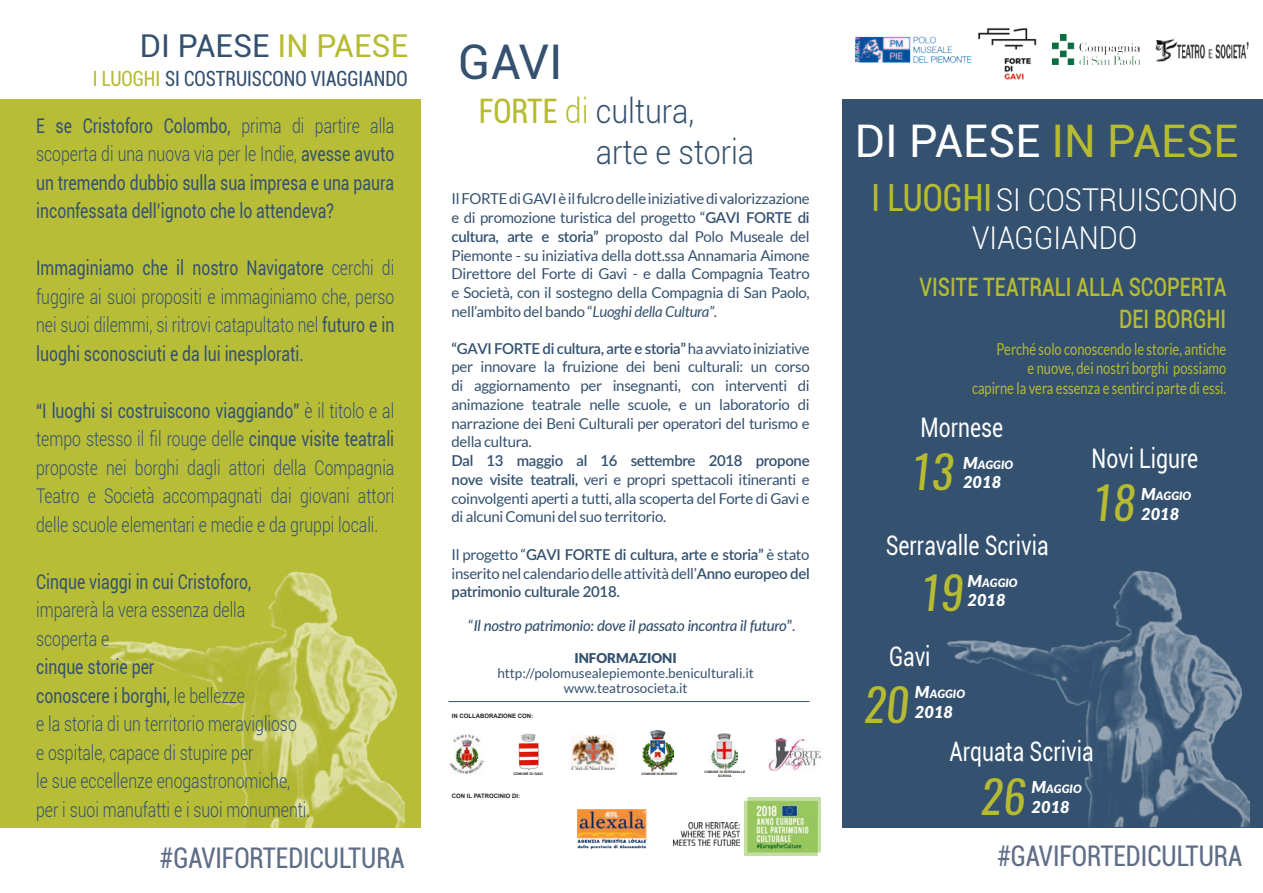
<style>
.page{position:relative;width:1263px;height:893px;background:#fff}
.page>*{position:absolute;margin:0;border:0;box-sizing:border-box;transform-origin:0 0}
.t1{font:47.85px "Roboto";color:#34516f}
.t2{font:45px "Roboto";color:#fff}
.t3{font:italic 45px "Oswald";letter-spacing:-.01em;color:#b6bb31}
.t4{font:300 33.75px/40.5px "Roboto";color:#34516f;scale:.9 1}
.t5{font:300 31.5px/37.8px "Roboto";color:#fff;text-align:center;scale:.9 1}
.t6{font:31.5px "Roboto";color:#34516f}
.t7{font:condensed 28.5px "Roboto";color:#5f6d87;scale:.9 1}
.t8{font:27px "Roboto";color:#fff;scale:.78 1}
.t9{font:500 25.5px/31.5px "Roboto";color:#b6bb31;text-align:right;scale:.78 1}
.t10{font:condensed 21px "Roboto";color:#34516f;scale:.9 1}
.t11{font:300 20.25px/28.5px "Roboto";color:#34516f;text-align:justify;scale:.78 1}
.t12{font:20.25px/28.5px "Roboto";color:#34516f;text-align:justify;scale:.78 1}
.t13{font:16.5px/19.5px "Lato";color:#b6bb31;text-align:right;scale:.78 1}
.t14{font:italic 900 16.5px "Lato";color:#fff}
.t15{font:15px/18.8px "Lato";letter-spacing:-.02em;color:#34516f;text-align:justify}
.t16{font:600 15px/18.8px "Lato";letter-spacing:-.02em;color:#34516f;text-align:justify}
.t17{font:italic 500 15px "Lato";letter-spacing:-.02em;color:#34516f}
.t18{font:13.5px/15px "Lato";color:#34516f;text-align:center}
.t19{font:900 13.5px "Lato";color:#34516f}
.t20{font:italic 900 11.55px "Lato";color:#fff}
.t21{font:700 6px "Arial";color:#231f20}
.t22{font:700 3.45px "Arial";color:#231f20}
.t23{font:700 3.3px/3.9px "Arial";color:#231f20;text-align:center}
.s1{color:#b6bb31}
.s2{font-weight:300}
.s3{font-weight:400}
.s4{font-weight:400;font-stretch:condensed;color:#b6bb31}
.s5{font-weight:600}
.s6{font-style:italic}
.s7{font-weight:400;font-style:normal}
.s8{font-style:normal}
.s9{font-weight:400;font-stretch:condensed;font-size:37.5px;color:#b6bb31}
.s10{font-size:16.5px}
</style>
<div class="page">
<img style="left:855px;top:36px;width:117px;height:27px">
<img style="left:978px;top:27px;width:59px;height:53px">
<img style="left:1053px;top:34px;width:86px;height:30px">
<img style="left:1155px;top:38px;width:94px;height:23px">
<div style="left:842px;top:99px;width:421px;height:729px;background:#34516f"></div>
<img style="left:947px;top:570px;width:302px;height:257px">
<div style="left:0;top:99px;width:421px;height:729px;background:#b6bb31"></div>
<img style="left:102px;top:571px;width:302px;height:256px">
<img style="left:744px;top:798px;width:76px;height:57px">
<img style="left:578px;top:810px;width:72px;height:38px">
<img style="left:769px;top:737px;width:51px;height:34px">
<img style="left:518px;top:733px;width:21px;height:38px">
<img style="left:448px;top:735px;width:36px;height:39px">
<img style="left:570px;top:735px;width:46px;height:35px">
<img style="left:643px;top:731px;width:31px;height:41px">
<img style="left:710px;top:733px;width:27px;height:36px">
<img style="left:673px;top:823px;width:66px;height:23px">
<hr style="left:448px;top:701px;width:361px;height:1px;background:#34516f">
<h3 class="t6" style="left:140px;top:23px;width:270px">DI PAESE <span class="s1">IN PAESE</span></h3>
<h3 class="t10" style="left:93px;top:64px;width:351px"><span class="s1">I LUOGHI</span> SI COSTRUISCONO VIAGGIANDO</h3>
<h3 class="t12" style="left:36px;top:110px;width:461px">E se Cristoforo Colombo, <span class="s2">prima di partire alla scoperta di una nuova via per le Indie,</span> avesse avuto un tremendo dubbio sulla sua impresa e una paura inconfessata dell’ignoto che lo attendeva?</h3>
<h3 class="t11" style="left:36px;top:253px;width:461px"><span class="s3">Immaginiamo che il nostro Navigatore</span> cerchi di fuggire ai suoi propositi e immaginiamo che, perso nei suoi dilemmi, si ritrovi catapultato nel <span class="s3">futuro e in luoghi sconosciuti e da lui inesplorati.</span></h3>
<p class="t11" style="left:36px;top:395px;width:461px"><span class="s3">“I luoghi si costruiscono viaggiando”</span> è il titolo e al tempo stesso il fil rouge delle <span class="s3">cinque visite teatrali </span>proposte nei borghi dagli attori della Compagnia Teatro e Società accompagnati dai giovani attori delle scuole elementari e medie e da gruppi locali.</p>
<h3 class="t12" style="left:36px;top:566px;width:277px">Cinque viaggi in cui Cristoforo,</h3>
<h3 class="t11" style="left:36px;top:595px;width:270px">imparerà la vera essenza della scoperta e</h3>
<h3 class="t11" style="left:36px;top:652px;width:353px;text-align:left"><span class="s3">cinque storie per<br>conoscere i borghi,</span> le bellezze<br>e la storia di un territorio meraviglioso<br>e ospitale, capace di stupire per<br>le sue eccellenze enogastronomiche, per i suoi manufatti e i suoi monumenti.</h3>
<h3 class="t7" style="left:160px;top:838px;width:274px">#GAVIFORTEDICULTURA</h3>
<h1 class="t1" style="left:458px;top:28px;width:106px">GAVI</h1>
<h3 class="t4" style="left:596px;top:90px;width:178px;text-indent:-117px"><span class="s4">FORTE</span> <span class="s1">di</span> cultura, arte e storia</h3>
<p class="t15" style="left:452px;top:190px;width:360px">Il FORTE di GAVI è il fulcro delle iniziative di valorizzazione e di promozione turistica del progetto “<span class="s5">GAVI FORTE di cultura, arte e storia”</span> proposto dal Polo Museale del Piemonte - su iniziativa della dott.ssa Annamaria Aimone Direttore del Forte di Gavi - e dalla Compagnia Teatro e Società, con il sostegno della Compagnia di San Paolo, nell’ambito del bando “<span class="s6">Luoghi della Cultura”</span>.</p>
<p class="t15" style="left:452px;top:339px;width:360px"><span class="s5">“GAVI FORTE di cultura, arte e storia”</span> ha avviato iniziative per innovare la fruizione dei beni culturali: un corso di aggiornamento per insegnanti, con interventi di animazione teatrale nelle scuole, e un laboratorio di narrazione dei Beni Culturali per operatori del turismo e della cultura.</p>
<p class="t15" style="left:452px;top:451px;width:360px"><span class="s5">Dal 13 maggio al 16 settembre 2018 propone nove visite teatrali,</span> veri e propri spettacoli itineranti e coinvolgenti aperti a tutti, alla scoperta del Forte di Gavi e di alcuni Comuni del suo territorio.</p>
<p class="t16" style="left:452px;top:544px;width:360px"><span class="s3">Il progetto “</span>GAVI FORTE di cultura, arte e storia” <span class="s3">è stato inserito nel calendario delle attività dell’</span>Anno europeo del patrimonio culturale 2018.</p>
<p class="t17" style="left:469px;top:615px;width:328px"><span class="s7">“</span>Il nostro patrimonio: dove il passato incontra il futuro<span class="s8">”</span><span class="s7">.</span></p>
<p class="t19" style="left:574px;top:650px;width:104px">INFORMAZIONI</p>
<p class="t18" style="left:497px;top:666px;width:258px">http://polomusealepiemonte.beniculturali.it www.teatrosocieta.it</p>
<p class="t21" style="left:452px;top:712px;width:83px">IN COLLABORAZIONE CON:</p>
<p class="t22" style="left:513px;top:771px;width:31px">COMUNE DI GAVI</p>
<p class="t23" style="left:641px;top:772px;width:37px">COMUNE DI MORNESE</p>
<p class="t23" style="left:704px;top:770px;width:42px">COMUNE DI SERRAVALLE<br>SCRIVIA</p>
<p class="t21" style="left:452px;top:792px;width:70px">CON IL PATROCINIO DI:</p>
<h2 class="t2" style="left:855px;top:110px;width:385px">DI PAESE <span class="s1">IN PAESE</span></h2>
<h3 class="t5" style="left:871px;top:180px;width:408px"><span class="s9">I LUOGHI</span>SI COSTRUISCONO<br>VIAGGIANDO</h3>
<h3 class="t9" style="left:920px;top:270px;width:395px">VISITE TEATRALI ALLA SCOPERTA<br>DEI BORGHI</h3>
<p class="t13" style="left:972px;top:339px;width:327px">Perché solo conoscendo le storie, antiche<br>e nuove, dei nostri borghi possiamo<br>capirne la vera essenza e sentirci parte di essi.</p>
<h3 class="t8" style="left:920px;top:409px;width:107px">Mornese</h3>
<h2 class="t3" style="left:910px;top:440px;width:45px">13</h2>
<p class="t20" style="left:963px;top:456px;width:52px"><span class="s10">M</span>AGGIO</p>
<p class="t14" style="left:963px;top:470px;width:40px">2018</p>
<h3 class="t8" style="left:886px;top:526px;width:210px">Serravalle Scrivia</h3>
<p class="t20" style="left:967px;top:574px;width:52px"><span class="s10">M</span>AGGIO</p>
<p class="t14" style="left:967px;top:588px;width:40px">2018</p>
<h2 class="t3" style="left:919px;top:561px;width:45px">19</h2>
<h3 class="t8" style="left:889px;top:638px;width:55px">Gavi</h3>
<p class="t20" style="left:915px;top:685px;width:52px"><span class="s10">M</span>AGGIO</p>
<p class="t14" style="left:915px;top:700px;width:40px">2018</p>
<h2 class="t3" style="left:864px;top:673px;width:46px">20</h2>
<h3 class="t8" style="left:1091px;top:439px;width:138px">Novi Ligure</h3>
<p class="t20" style="left:1141px;top:487px;width:52px"><span class="s10">M</span>AGGIO</p>
<p class="t14" style="left:1141px;top:501px;width:40px">2018</p>
<h2 class="t3" style="left:1091px;top:472px;width:45px">18</h2>
<h3 class="t8" style="left:950px;top:732px;width:186px">Arquata Scrivia</h3>
<p class="t20" style="left:1031px;top:780px;width:52px"><span class="s10">M</span>AGGIO</p>
<p class="t14" style="left:1031px;top:794px;width:40px">2018</p>
<h2 class="t3" style="left:981px;top:766px;width:46px">26</h2>
<h3 class="t7" style="left:997px;top:836px;width:274px">#GAVIFORTEDICULTURA</h3>
</div>
